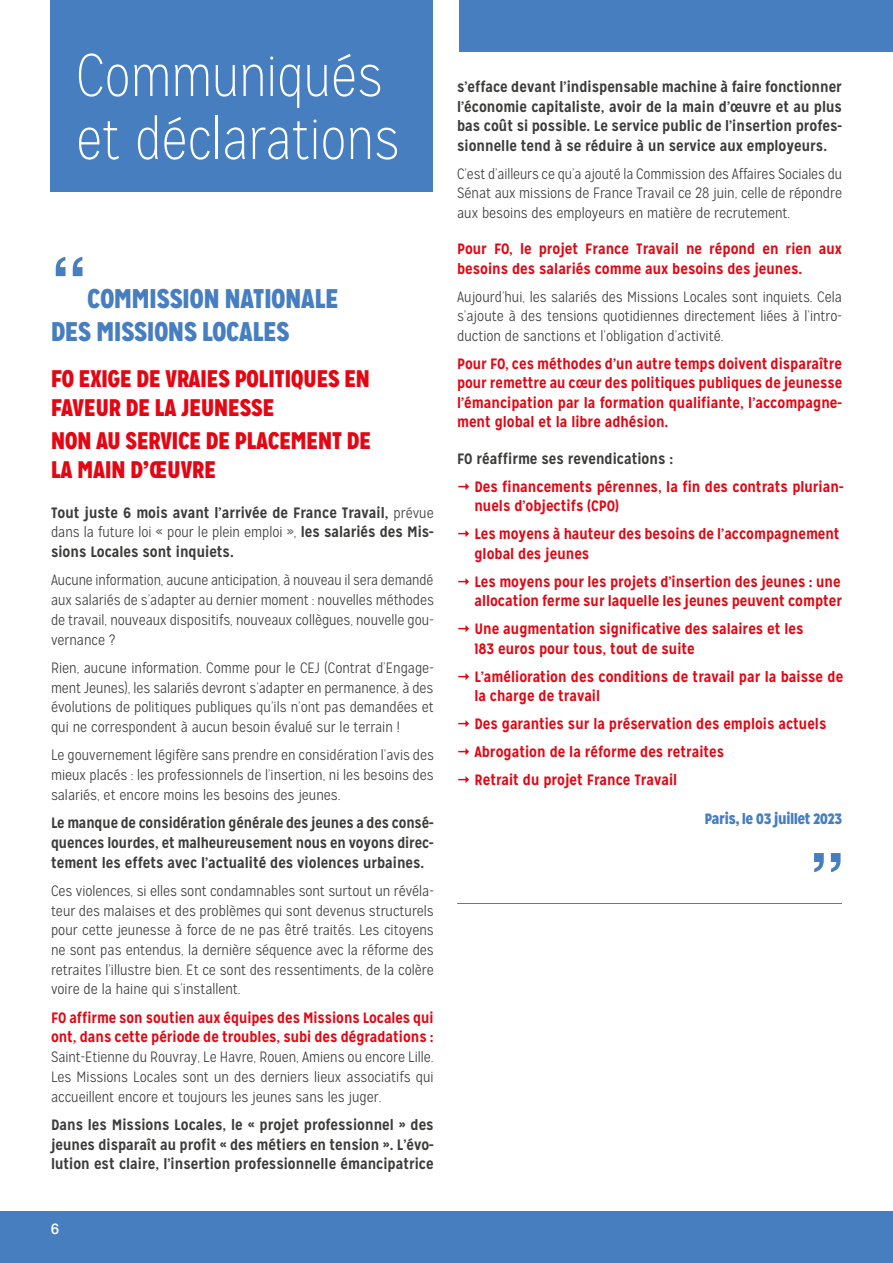
<style>
.page{position:relative;width:893px;height:1263px;background:#fff}
.page>*{position:absolute;margin:0;border:0;box-sizing:border-box;transform-origin:0 0}
.t1{font:700 70.5px "Helvetica";color:#477ec0}
.t2{font:700 69.75px "Helvetica";color:#477ec0}
.t3{font:100 60px/63px "Mission Gothic";color:#fff;scale:.95 1}
.t4{font:900 27px/32.7px "Mission Gothic";color:#477ec0}
.t5{font:900 24px/29.1px "Mission Gothic";color:#e30613}
.t6{font:300 15px/19.8px "Mission Gothic";color:#3c3c3b;text-align:justify}
.t7{font:700 15px/19.5px "Mission Gothic";color:#e30613}
.t8{font:700 15px/19.8px "Mission Gothic";color:#3c3c3b;text-align:justify}
.t9{font:900 15px "Mission Gothic";color:#477ec0}
.t10{font:500 15px "Helvetica";color:#fff}
.s1{font-weight:300}
</style>
<div class="page">
<div style="left:0;top:1212px;width:893px;height:51px;background:#477ec0"></div>
<hr style="left:457px;top:903px;width:385px;height:1px;background:#477ec0">
<div style="left:459px;top:0;width:434px;height:51px;background:#477ec0"></div>
<div style="left:51px;top:0;width:382px;height:191px;background:#477ec0"></div>
<h3 class="t3" style="left:76px;top:45px;width:342px">Communiqués et déclarations</h3>
<h1 class="t1" style="left:51px;top:226px;width:38px">‘‘</h1>
<h3 class="t4" style="left:51px;top:282px;width:289px;text-indent:37px">COMMISSION NATIONALE<br>DES MISSIONS LOCALES</h3>
<h3 class="t5" style="left:51px;top:364px;width:320px">FO EXIGE DE VRAIES POLITIQUES EN<br>FAVEUR DE LA JEUNESSE</h3>
<h3 class="t5" style="left:51px;top:426px;width:321px">NON AU SERVICE DE PLACEMENT DE<br>LA MAIN D’ŒUVRE</h3>
<p class="t8" style="left:51px;top:502px;width:384px">Tout juste 6 mois avant l’arrivée de France Travail, <span class="s1">prévue dans la future loi « pour le plein emploi »,</span> les salariés des Mis&shy;sions Locales sont inquiets.</p>
<p class="t6" style="left:51px;top:570px;width:384px">Aucune information, aucune anticipation, à nouveau il sera demandé aux salariés de s’adapter au dernier moment : nouvelles méthodes de travail, nouveaux dispositifs, nouveaux collègues, nouvelle gou&shy;vernance ?</p>
<p class="t6" style="left:51px;top:658px;width:384px">Rien, aucune information. Comme pour le CEJ (Contrat d’Engage&shy;ment Jeunes), les salariés devront s’adapter en permanence, à des évolutions de politiques publiques qu’ils n’ont pas demandées et qui ne correspondent à aucun besoin évalué sur le terrain !</p>
<p class="t6" style="left:51px;top:745px;width:384px">Le gouvernement légifère sans prendre en considération l’avis des mieux placés : les professionnels de l’insertion, ni les besoins des salariés, et encore moins les besoins des jeunes.</p>
<p class="t8" style="left:51px;top:813px;width:384px">Le manque de considération générale des jeunes a des consé&shy;quences lourdes, et malheureusement nous en voyons direc&shy;tement les effets avec l’actualité des violences urbaines.</p>
<p class="t6" style="left:51px;top:881px;width:384px">Ces violences, si elles sont condamnables sont surtout un révéla&shy;teur des malaises et des problèmes qui sont devenus structurels pour cette jeunesse à force de ne pas êtré traités. Les citoyens ne sont pas entendus, la dernière séquence avec la réforme des retraites l’illustre bien. Et ce sont des ressentiments, de la colère voire de la haine qui s’installent.</p>
<p class="t7" style="left:51px;top:1007px;width:384px">FO affirme son soutien aux équipes des Missions Locales qui ont, dans cette période de troubles, subi des dégradations :</p>
<p class="t6" style="left:51px;top:1047px;width:384px">Saint-Etienne du Rouvray, Le Havre, Rouen, Amiens ou encore Lille.<br>Les Missions Locales sont un des derniers lieux associatifs qui accueillent encore et toujours les jeunes sans les juger.</p>
<p class="t8" style="left:51px;top:1115px;width:384px">Dans les Missions Locales, le « projet professionnel » des jeunes disparaît au profit « des métiers en tension ». L’évo&shy;lution est claire, l’insertion professionnelle émancipatrice</p>
<p class="t10" style="left:51px;top:1220px;width:9px">6</p>
<p class="t8" style="left:457px;top:77px;width:386px">s’efface devant l’indispensable machine à faire fonctionner l’économie capitaliste, avoir de la main d’œuvre et au plus bas coût si possible. Le service public de l’insertion profes&shy;sionnelle tend à se réduire à un service aux employeurs.</p>
<p class="t6" style="left:457px;top:164px;width:386px">C’est d’ailleurs ce qu’a ajouté la Commission des Affaires Sociales du Sénat aux missions de France Travail ce 28 juin, celle de répondre aux besoins des employeurs en matière de recrutement.</p>
<p class="t7" style="left:457px;top:239px;width:386px">Pour FO, le projet France Travail ne répond en rien aux besoins des salariés comme aux besoins des jeunes.</p>
<p class="t6" style="left:457px;top:287px;width:386px">Aujourd’hui, les salariés des Missions Locales sont inquiets. Cela s’ajoute à des tensions quotidiennes directement liées à l’intro&shy;duction de sanctions et l’obligation d’activité.</p>
<p class="t7" style="left:457px;top:354px;width:387px;text-align:justify">Pour FO, ces méthodes d’un autre temps doivent disparaître pour remettre au cœur des politiques publiques de jeunesse l’émancipation par la formation qualifiante, l’accompagne&shy;ment global et la libre adhésion.</p>
<p class="t8" style="left:457px;top:448px;width:217px">FO réaffirme ses revendications :</p>
<p class="t7" style="left:474px;top:477px;width:371px">Des financements pérennes, la fin des contrats plurian&shy;nuels d’objectifs (CPO)</p>
<p class="t7" style="left:474px;top:524px;width:367px">Les moyens à hauteur des besoins de l’accompagnement global des jeunes</p>
<p class="t7" style="left:474px;top:572px;width:369px">Les moyens pour les projets d’insertion des jeunes : une allocation ferme sur laquelle les jeunes peuvent compter</p>
<p class="t7" style="left:474px;top:619px;width:331px">Une augmentation significative des salaires et les<br>183 euros pour tous, tout de suite</p>
<p class="t7" style="left:474px;top:667px;width:370px">L’amélioration des conditions de travail par la baisse de la charge de travail</p>
<p class="t7" style="left:474px;top:710px;width:354px;line-height:28px">Des garanties sur la préservation des emplois actuels<br>Abrogation de la réforme des retraites<br>Retrait du projet France Travail</p>
<p class="t9" style="left:705px;top:809px;width:139px">Paris, le 03 juillet 2023</p>
<h2 class="t2" style="left:809px;top:822px;width:38px">’’</h2>
</div>
